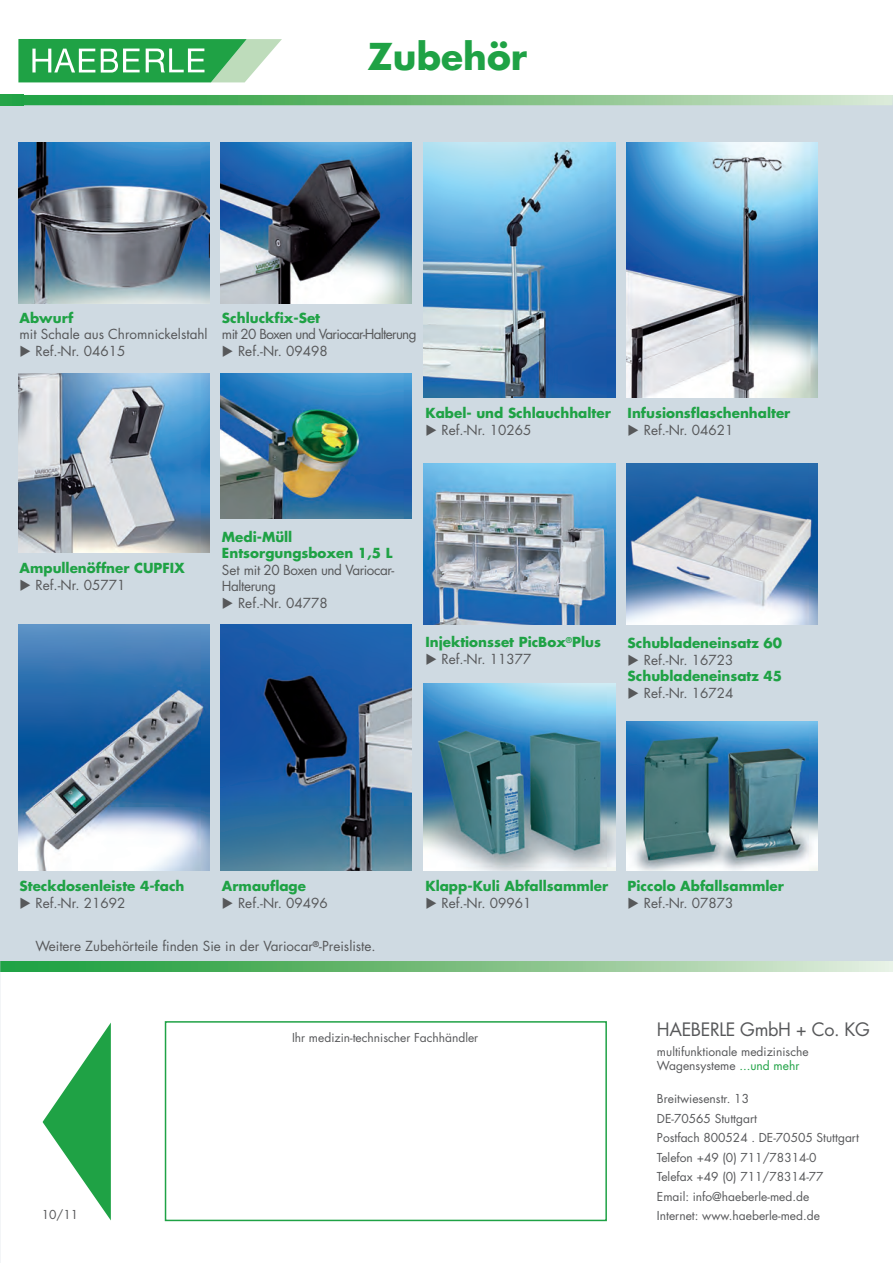
<style>
.page{position:relative;width:893px;height:1263px;background:#fff}
.page>*{position:absolute;margin:0;border:0;box-sizing:border-box;transform-origin:0 0}
.t1{font:700 36px "Futura";color:#1fa245}
.t2{font:18px "Futura";letter-spacing:-.02em;color:#57585a}
.t3{font:700 13.5px/16.5px "Futura";color:#1fa245}
.t4{font:13.5px "Futura";color:#57585a}
.t5{font:13.5px/16.5px "Futura";letter-spacing:-.03em;color:#57585a}
.t6{font:13.5px "Futura";letter-spacing:-.05em;color:#57585a}
.t7{font:12px/19.5px "Futura";color:#57585a}
.s1{color:#57585a}
.s2{font-weight:400;color:#57585a}
.s3{color:#1fa245}
</style>
<div class="page">
<div style="left:0;top:95px;width:893px;height:873px;background:#cfdae2"></div>
<div style="left:165px;top:1021px;width:442px;height:200px;background:#fff;border:2px solid #1fa245"></div>
<svg style="left:24px;top:95px;width:869px;height:10px;background:#77bf80"></svg>
<svg style="left:43px;top:1022px;width:68px;height:198px"></svg>
<svg style="left:18px;top:39px;width:264px;height:43px"></svg>
<img style="left:220px;top:624px;width:192px;height:247px">
<img style="left:220px;top:142px;width:192px;height:162px">
<img style="left:220px;top:373px;width:192px;height:145px">
<img style="left:18px;top:142px;width:191px;height:162px">
<img style="left:18px;top:624px;width:191px;height:247px">
<img style="left:18px;top:373px;width:191px;height:180px">
<img style="left:626px;top:722px;width:191px;height:149px">
<img style="left:626px;top:142px;width:191px;height:255px">
<img style="left:626px;top:463px;width:191px;height:162px">
<img style="left:424px;top:684px;width:191px;height:187px">
<img style="left:424px;top:142px;width:191px;height:255px">
<img style="left:424px;top:463px;width:191px;height:161px">
<svg style="left:0;top:961px;width:893px;height:10px;background:#7ac083"></svg>
<div style="left:0;top:95px;width:24px;height:10px;background:#23a347"></div>
<h1 class="t1" style="left:367px;top:32px;width:161px">Zubehör</h1>
<p class="t3" style="left:20px;top:309px;width:55px">Abwurf</p>
<p class="t4" style="left:20px;top:325px;width:190px">mit Schale aus Chromnickelstahl</p>
<p class="t4" style="left:20px;top:341px;width:107px">◆ Ref.-Nr. 04615</p>
<p class="t3" style="left:222px;top:309px;width:100px">Schluckfix-Set</p>
<p class="t6" style="left:222px;top:325px;width:196px">mit 20 Boxen und Variocar-Halterung</p>
<p class="t4" style="left:222px;top:341px;width:107px">◆ Ref.-Nr. 09498</p>
<p class="t3" style="left:425px;top:404px;width:187px">Kabel- und Schlauchhalter</p>
<p class="t4" style="left:425px;top:420px;width:107px">◆ Ref.-Nr. 10265</p>
<p class="t3" style="left:628px;top:404px;width:164px">Infusionsflaschenhalter</p>
<p class="t4" style="left:628px;top:420px;width:107px">◆ Ref.-Nr. 04621</p>
<p class="t3" style="left:20px;top:559px;width:167px">Ampullenöffner CUPFIX</p>
<p class="t4" style="left:20px;top:575px;width:107px">◆ Ref.-Nr. 05771</p>
<p class="t3" style="left:222px;top:528px;width:172px">Medi-Müll<br>Entsorgungsboxen 1,5 L</p>
<p class="t5" style="left:222px;top:561px;width:174px">Set mit 20 Boxen und Variocar-<br>Halterung</p>
<p class="t4" style="left:222px;top:593px;width:107px">◆ Ref.-Nr. 04778</p>
<p class="t3" style="left:425px;top:633px;width:177px">Injektionsset PicBox<sup>®</sup>Plus</p>
<p class="t4" style="left:425px;top:649px;width:107px">◆ Ref.-Nr. 11377</p>
<p class="t3" style="left:628px;top:634px;width:156px">Schubladeneinsatz 60</p>
<p class="t3" style="left:628px;top:651px;width:156px"><span class="s1">◆</span> <span class="s2">Ref.-Nr. 16723<br></span>Schubladeneinsatz 45</p>
<p class="t4" style="left:628px;top:683px;width:107px">◆ Ref.-Nr. 16724</p>
<p class="t3" style="left:20px;top:877px;width:166px">Steckdosenleiste 4-fach</p>
<p class="t4" style="left:20px;top:893px;width:107px">◆ Ref.-Nr. 21692</p>
<p class="t3" style="left:222px;top:877px;width:86px">Armauflage</p>
<p class="t4" style="left:222px;top:893px;width:107px">◆ Ref.-Nr. 09496</p>
<p class="t4" style="left:35px;top:937px;width:342px">Weitere Zubehörteile finden Sie in der Variocar<sup>®</sup>-Preisliste.</p>
<p class="t3" style="left:425px;top:877px;width:184px">Klapp-Kuli Abfallsammler</p>
<p class="t4" style="left:425px;top:893px;width:107px">◆ Ref.-Nr. 09961</p>
<p class="t3" style="left:628px;top:877px;width:158px">Piccolo Abfallsammler</p>
<p class="t4" style="left:628px;top:893px;width:107px">◆ Ref.-Nr. 07873</p>
<p class="t7" style="left:292px;top:1027px;width:188px">Ihr medizin-technischer Fachhändler</p>
<h2 class="t2" style="left:657px;top:1017px;width:214px">HAEBERLE GmbH + Co. KG</h2>
<p class="t7" style="left:657px;top:1044px;width:153px;line-height:14.2px">multifunktionale medizinische<br>Wagensysteme <span class="s3">...und mehr</span></p>
<p class="t7" style="left:657px;top:1089px;width:204px">Breitwiesenstr. 13<br>DE-70565 Stuttgart<br>Postfach 800524 . DE-70505 Stuttgart<br>Telefon +49 (0) 711/78314-0<br>Telefax +49 (0) 711/78314-77<br>Email: info@haeberle-med.de</p>
<p class="t7" style="left:42px;top:1204px;width:38px">10/11</p>
<p class="t7" style="left:657px;top:1206px;width:164px">Internet: www.haeberle-med.de</p>
</div>
